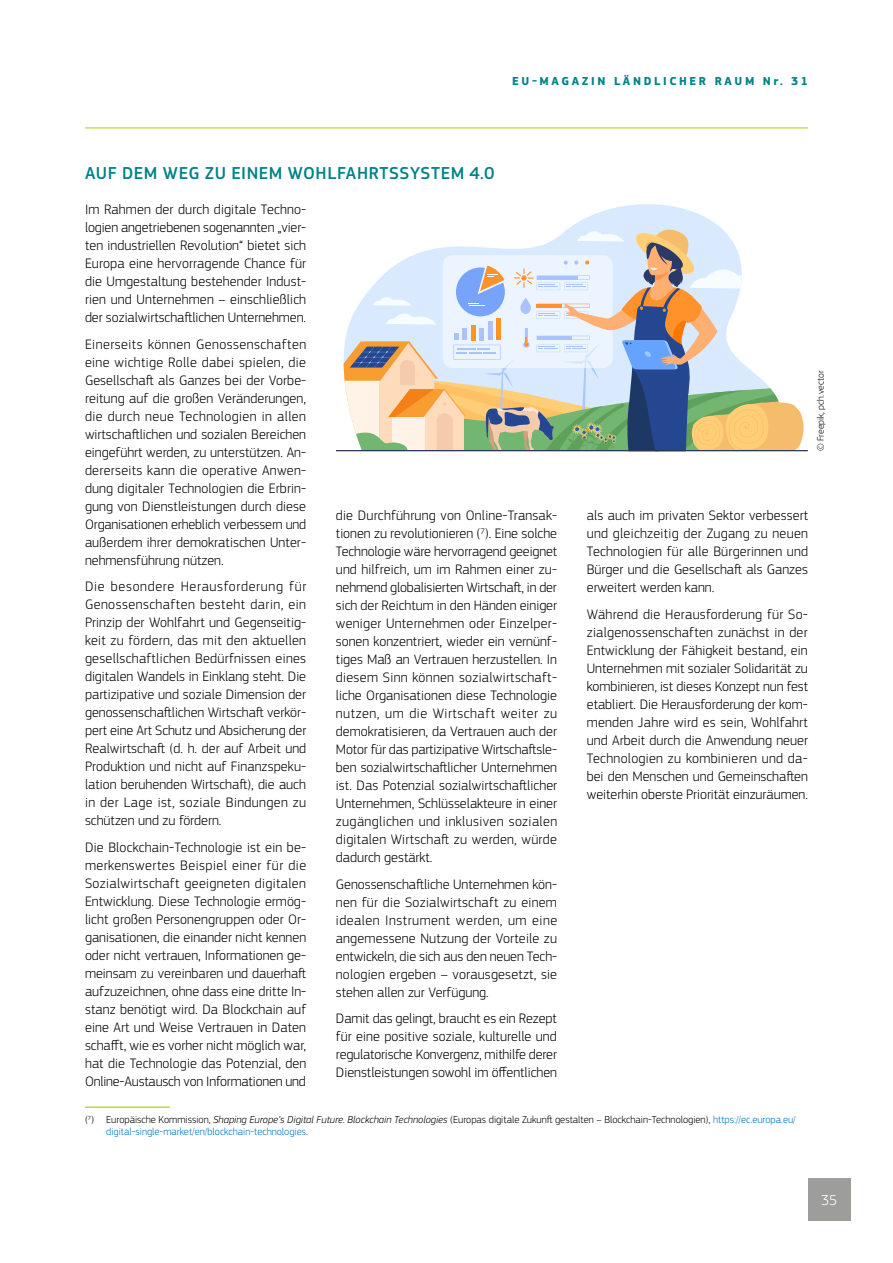
<style>
.page{position:relative;width:893px;height:1263px;background:#fff}
.page>*{position:absolute;margin:0;border:0;box-sizing:border-box;transform-origin:0 0}
._2_Titre_2{font:500 18px "EC Square Sans Pro";letter-spacing:.025em;color:#008387}
.t1{font:300 15px "EC Square Sans Pro";color:#fff}
._0_Body{font:300 14.25px/18px "EC Square Sans Pro";color:#000;text-align:justify}
.t2{font:700 12px "EC Square Sans Pro";letter-spacing:.22em;color:#008387}
._9_Footnotes_auto{font:300 10.5px/12px "EC Square Sans Pro";color:#000}
._8___photo{font:300 9.75px "EC Square Sans Pro";color:#000}
.s1{font-style:italic}
.s2{color:#0075bf}
</style>
<div class="page">
<hr style="left:85px;top:128px;width:723px;height:1px;background:#afca0b">
<hr style="left:85px;top:1106px;width:85px;height:2px;background:#afca0b">
<svg style="left:572px;top:204px;width:146px;height:22px;fill:#d9eaff"></svg>
<svg style="left:344px;top:226px;width:460px;height:224px"></svg>
<hr style="left:336px;top:450px;width:472px;height:1px;background:#2d3554">
<div style="left:808px;top:1178px;width:42px;height:42px;background:#9d9d9c"></div>
<p class="t2" style="left:512px;top:74px;width:297px">EU-MAGAZIN LÄNDLICHER RAUM Nr. 31</p>
<p class="_2_Titre_2" style="left:85px;top:163px;width:411px">AUF DEM WEG ZU EINEM WOHLFAHRTSSYSTEM 4.0</p>
<p class="_0_Body" style="left:85px;top:201px;width:223px">Im Rahmen der durch digitale Techno&shy;logien angetriebenen sogenannten „vier&shy;ten industriellen Revolution“ bietet sich Europa eine hervorragende Chance für die Umgestaltung bestehender Indust&shy;rien und Unternehmen – einschließlich der sozialwirtschaftlichen Unternehmen.</p>
<p class="_0_Body" style="left:85px;top:335px;width:223px">Einerseits können Genossenschaften eine wichtige Rolle dabei spielen, die Gesellschaft als Ganzes bei der Vorbe&shy;reitung auf die großen Veränderungen, die durch neue Technologien in allen wirtschaftlichen und sozialen Bereichen eingeführt werden, zu unterstützen. An&shy;dererseits kann die operative Anwen&shy;dung digitaler Technologien die Erbrin&shy;gung von Dienstleistungen durch diese Organisationen erheblich verbessern und außerdem ihrer demokratischen Unter&shy;nehmensführung nützen.</p>
<p class="_0_Body" style="left:85px;top:578px;width:223px">Die besondere Herausforderung für Genossenschaften besteht darin, ein Prinzip der Wohlfahrt und Gegenseitig&shy;keit zu fördern, das mit den aktuellen gesellschaftlichen Bedürfnissen eines digitalen Wandels in Einklang steht. Die partizipative und soziale Dimension der genossenschaftlichen Wirtschaft verkör&shy;pert eine Art Schutz und Absicherung der Realwirtschaft (d. h. der auf Arbeit und Produktion und nicht auf Finanzspeku&shy;lation beruhenden Wirtschaft), die auch in der Lage ist, soziale Bindungen zu schützen und zu fördern.</p>
<p class="_0_Body" style="left:85px;top:838px;width:223px">Die Blockchain-Technologie ist ein be&shy;merkenswertes Beispiel einer für die Sozialwirtschaft geeigneten digitalen Entwicklung. Diese Technologie ermög&shy;licht großen Personengruppen oder Or&shy;ganisationen, die einander nicht kennen oder nicht vertrauen, Informationen ge&shy;meinsam zu vereinbaren und dauerhaft aufzuzeichnen, ohne dass eine dritte In&shy;stanz benötigt wird. Da Blockchain auf eine Art und Weise Vertrauen in Daten schafft, wie es vorher nicht möglich war, hat die Technologie das Potenzial, den Online-Austausch von Informationen und</p>
<p class="_0_Body" style="left:336px;top:507px;width:223px">die Durchführung von Online-Transak&shy;tionen zu revolutionieren (<sup>7</sup>). Eine solche Technologie wäre hervorragend geeignet und hilfreich, um im Rahmen einer zu&shy;nehmend globalisierten Wirtschaft, in der sich der Reichtum in den Händen einiger weniger Unternehmen oder Einzelper&shy;sonen konzentriert, wieder ein vernünf&shy;tiges Maß an Vertrauen herzustellen. In diesem Sinn können sozialwirtschaft&shy;liche Organisationen diese Technologie nutzen, um die Wirtschaft weiter zu demokratisieren, da Vertrauen auch der Motor für das partizipative Wirtschaftsle&shy;ben sozialwirtschaftlicher Unternehmen ist. Das Potenzial sozialwirtschaftlicher Unternehmen, Schlüsselakteure in einer zugänglichen und inklusiven sozialen digitalen Wirtschaft zu werden, würde dadurch gestärkt.</p>
<p class="_0_Body" style="left:336px;top:875px;width:223px">Genossenschaftliche Unternehmen kön&shy;nen für die Sozialwirtschaft zu einem idealen Instrument werden, um eine angemessene Nutzung der Vorteile zu entwickeln, die sich aus den neuen Tech&shy;nologien ergeben – vorausgesetzt, sie stehen allen zur Verfügung.</p>
<p class="_0_Body" style="left:336px;top:1010px;width:223px">Damit das gelingt, braucht es ein Rezept für eine positive soziale, kulturelle und regulatorische Konvergenz, mithilfe derer Dienstleistungen sowohl im öffentlichen</p>
<p class="_8___photo" style="left:815px;top:451px;width:82px;rotate:-90deg">© Freepik, pch.vector</p>
<p class="_0_Body" style="left:587px;top:507px;width:223px">als auch im privaten Sektor verbessert und gleichzeitig der Zugang zu neuen Technologien für alle Bürgerinnen und Bürger und die Gesellschaft als Ganzes erweitert werden kann.</p>
<p class="_0_Body" style="left:587px;top:605px;width:223px">Während die Herausforderung für So&shy;zialgenossenschaften zunächst in der Entwicklung der Fähigkeit bestand, ein Unternehmen mit sozialer Solidarität zu kombinieren, ist dieses Konzept nun fest etabliert. Die Herausforderung der kom&shy;menden Jahre wird es sein, Wohlfahrt und Arbeit durch die Anwendung neuer Technologien zu kombinieren und da&shy;bei den Menschen und Gemeinschaften weiterhin oberste Priorität einzuräumen.</p>
<p class="_9_Footnotes_auto" style="left:106px;top:1114px;width:691px;text-indent:-21px">(<sup>7</sup>) Europäische Kommission, <span class="s1">Shaping Europe’s Digital Future. Blockchain Technologies</span> (Europas digitale Zukunft gestalten – Blockchain-Technologien), <span class="s2">https://ec.europa.eu/ digital-single-market/en/blockchain-technologies</span>.</p>
<p class="t1" style="left:821px;top:1191px;width:18px">35</p>
</div>
